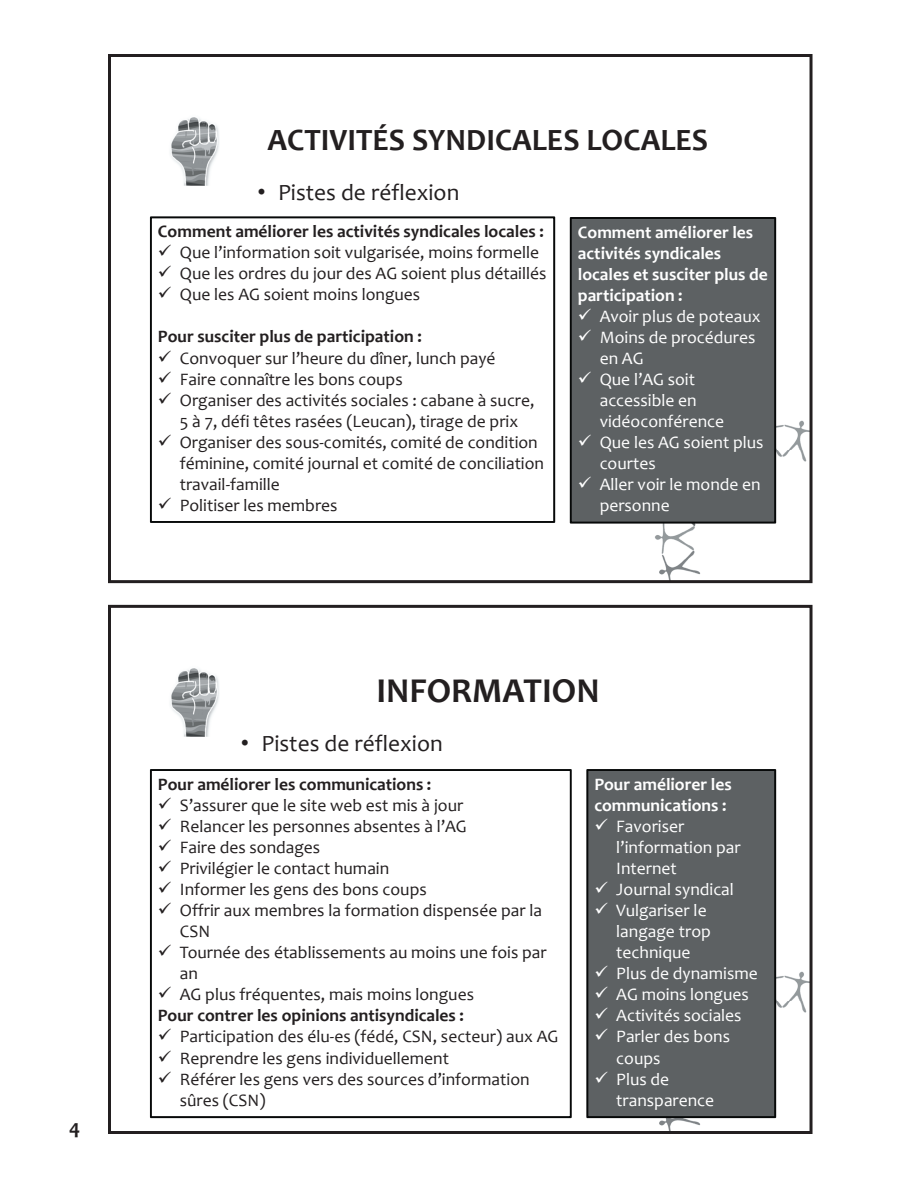
<style>
.page{position:relative;width:918px;height:1188px;background:#fff}
.page>*{position:absolute;margin:0;border:0;box-sizing:border-box;transform-origin:0 0}
.t1{font:700 35.1px "Candara";color:#231f20}
.t2{font:700 31.2px "Candara";color:#231f20}
.t3{font:23.4px "Candara";color:#231f20}
.t4{font:700 21px "Candara";color:#231f20}
.t5{font:17.55px/21px "Candara";color:#231f20}
.t6{font:17.55px/21px "Candara";color:#fff}
.t7{font:700 17.55px/21px "Candara";color:#231f20}
.t8{font:700 17.55px/21px "Candara";color:#fff}
.s1{font-family:"Arial"}
.s2{font-weight:400}
</style>
<div class="page">
<img style="left:149px;top:117px;width:660px;height:462px">
<div style="left:109px;top:187px;width:702px;height:132px;background:#fff"></div>
<svg style="left:150px;top:216px;width:405px;height:307px"></svg>
<div style="left:570px;top:217px;width:206px;height:307px;background:#5d6163"></div>
<div style="left:108px;top:54px;width:705px;height:529px;border:3px solid #231f20"></div>
<img style="left:149px;top:668px;width:660px;height:462px">
<div style="left:109px;top:738px;width:702px;height:131px;background:#fff"></div>
<svg style="left:150px;top:769px;width:422px;height:349px"></svg>
<div style="left:586px;top:769px;width:190px;height:349px;background:#5d6163"></div>
<div style="left:108px;top:605px;width:705px;height:529px;border:3px solid #231f20"></div>
<p class="t4" style="left:69px;top:1114px;width:13px">4</p>
<h2 class="t2" style="left:268px;top:120px;width:442px">ACTIVITÉS SYNDICALES LOCALES</h2>
<h3 class="t3" style="left:257px;top:178px;width:203px"><span class="s1">•</span> Pistes de réflexion</h3>
<p class="t7" style="left:158px;top:221px;width:387px">Comment améliorer les activités syndicales locales :</p>
<p class="t5" style="left:158px;top:242px;width:383px">✓ Que l’information soit vulgarisée, moins formelle</p>
<p class="t5" style="left:158px;top:263px;width:390px">✓ Que les ordres du jour des AG soient plus détaillés</p>
<p class="t5" style="left:158px;top:284px;width:264px">✓ Que les AG soient moins longues</p>
<p class="t7" style="left:158px;top:326px;width:265px">Pour susciter plus de participation :</p>
<p class="t5" style="left:158px;top:347px;width:339px">✓ Convoquer sur l’heure du dîner, lunch payé</p>
<p class="t5" style="left:158px;top:368px;width:246px">✓ Faire connaître les bons coups</p>
<p class="t5" style="left:158px;top:389px;width:378px;text-align:center">✓ Organiser des activités sociales : cabane à sucre,<br>5 à 7, défi têtes rasées (Leucan), tirage de prix</p>
<p class="t5" style="left:180px;top:431px;width:366px;text-indent:-22px">✓ Organiser des sous‐comités, comité de condition féminine, comité journal et comité de conciliation travail‐famille</p>
<p class="t5" style="left:158px;top:494px;width:181px">✓ Politiser les membres</p>
<p class="t8" style="left:578px;top:221px;width:192px">Comment améliorer les activités syndicales locales et susciter plus de participation :</p>
<p class="t6" style="left:578px;top:306px;width:184px">✓ Avoir plus de poteaux</p>
<p class="t6" style="left:600px;top:327px;width:157px;text-indent:-22px">✓ Moins de procédures en AG</p>
<p class="t6" style="left:600px;top:369px;width:126px;text-indent:-22px">✓ Que l’AG soit accessible en vidéoconférence</p>
<p class="t6" style="left:600px;top:432px;width:165px;text-indent:-22px">✓ Que les AG soient plus courtes</p>
<p class="t6" style="left:600px;top:474px;width:163px;text-indent:-22px">✓ Aller voir le monde en personne</p>
<h1 class="t1" style="left:376px;top:668px;width:225px">INFORMATION</h1>
<h3 class="t3" style="left:241px;top:729px;width:203px"><span class="s1">•</span> Pistes de réflexion</h3>
<p class="t7" style="left:158px;top:774px;width:275px">Pour améliorer les communications :</p>
<p class="t5" style="left:158px;top:795px;width:307px">✓ S’assurer que le site web est mis à jour</p>
<p class="t5" style="left:158px;top:816px;width:310px">✓ Relancer les personnes absentes à l’AG</p>
<p class="t5" style="left:158px;top:837px;width:164px">✓ Faire des sondages</p>
<p class="t5" style="left:158px;top:858px;width:233px">✓ Privilégier le contact humain</p>
<p class="t5" style="left:158px;top:879px;width:270px">✓ Informer les gens des bons coups</p>
<p class="t5" style="left:180px;top:900px;width:364px;text-indent:-22px">✓ Offrir aux membres la formation dispensée par la<br>CSN</p>
<p class="t5" style="left:180px;top:942px;width:368px;text-indent:-22px">✓ Tournée des établissements au moins une fois par an</p>
<p class="t7" style="left:158px;top:984px;width:318px">✓ <span class="s2">AG plus fréquentes, mais moins longues<br></span>Pour contrer les opinions antisyndicales :</p>
<p class="t5" style="left:158px;top:1026px;width:402px">✓ Participation des élu‐es (fédé, CSN, secteur) aux AG</p>
<p class="t5" style="left:158px;top:1047px;width:293px">✓ Reprendre les gens individuellement</p>
<p class="t5" style="left:180px;top:1068px;width:351px;text-indent:-22px">✓ Référer les gens vers des sources d’information sûres (CSN)</p>
<p class="t8" style="left:594px;top:774px;width:139px">Pour améliorer les communications :</p>
<p class="t6" style="left:616px;top:816px;width:126px;text-indent:-22px">✓ Favoriser l’information par<br>Internet</p>
<p class="t6" style="left:594px;top:879px;width:141px">✓ Journal syndical</p>
<p class="t6" style="left:616px;top:900px;width:96px;text-indent:-22px">✓ Vulgariser le langage trop technique</p>
<p class="t6" style="left:594px;top:963px;width:165px">✓ Plus de dynamisme</p>
<p class="t6" style="left:594px;top:984px;width:156px">✓ AG moins longues</p>
<p class="t6" style="left:594px;top:1005px;width:149px">✓ Activités sociales</p>
<p class="t6" style="left:616px;top:1026px;width:115px;text-indent:-22px">✓ Parler des bons coups</p>
<p class="t6" style="left:616px;top:1068px;width:99px;text-indent:-22px">✓ Plus de transparence</p>
</div>
